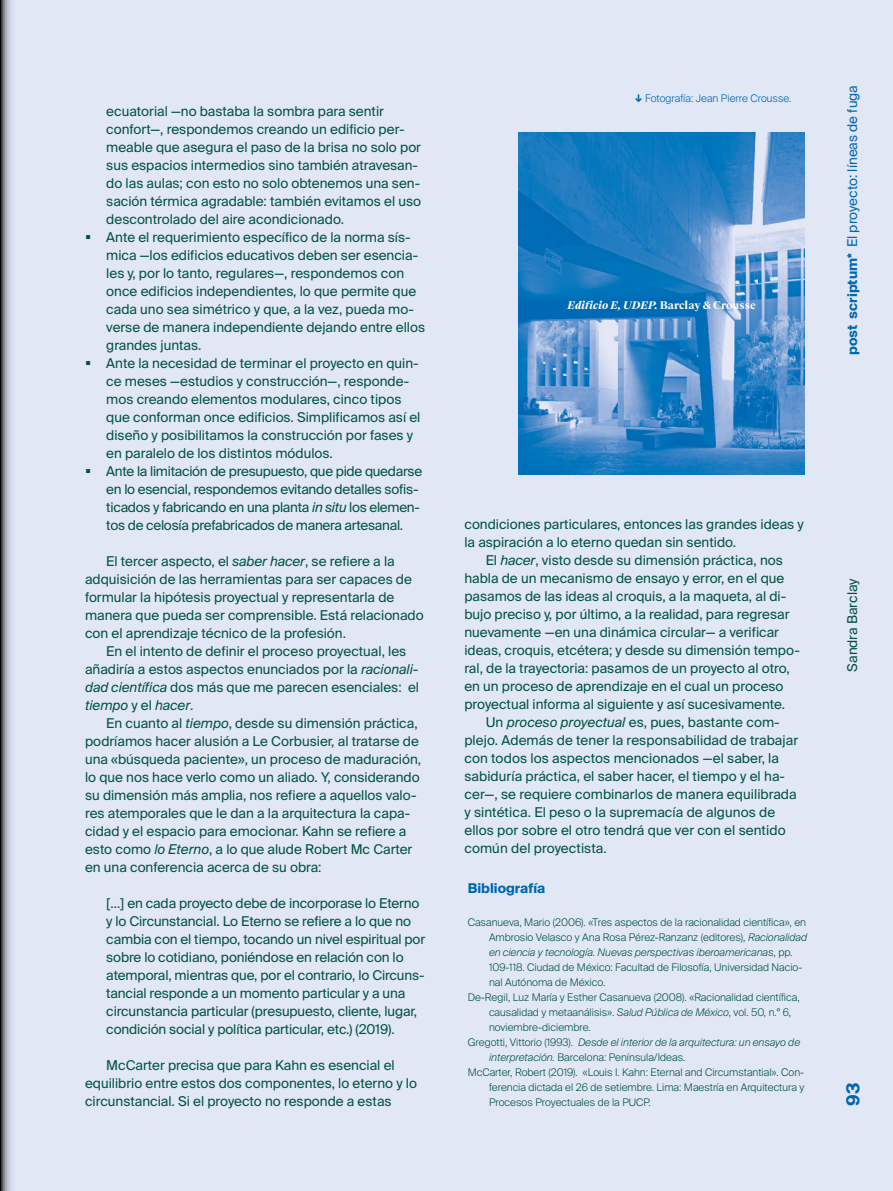
<style>
.page{position:relative;width:893px;height:1191px;background:#e2e7f6}
.page>*{position:absolute;margin:0;border:0;box-sizing:border-box;transform-origin:0 0}
.t1{font:700 18px "Suisse Intl";color:#0067b2}
.t2{font:13.5px/18px "Suisse Intl";color:#00533e}
.t3{font:13.5px/18px "Suisse Intl";letter-spacing:-.02em;color:#00533e}
.t4{font:13.5px "Suisse Intl";color:#0067b2}
.t5{font:700 13.5px "Suisse Intl";color:#0067b2}
.t6{font:300 10.5px "Suisse Intl";color:#00533e}
.t7{font:italic 300 10.5px "Suisse Intl";color:#00533e}
.t8{font:300 10.5px "Suisse Intl";color:#0067b2}
.t9{font:italic 700 10.5px "Suisse Works";color:#fff}
.s1{font-style:italic}
.s2{font-weight:700}
.s3{font-style:normal}
</style>
<div class="page">
<img style="left:519px;top:132px;width:286px;height:343px">
<p class="t2" style="left:106px;top:103px;width:316px">ecuatorial —no bastaba la sombra para sentir confort—, respondemos creando un edificio per&shy;meable que asegura el paso de la brisa no solo por sus espacios intermedios sino también atravesan&shy;do las aulas; con esto no solo obtenemos una sen&shy;sación térmica agradable: también evitamos el uso descontrolado del aire acondicionado.</p>
<p class="t2" style="left:106px;top:229px;width:320px;text-indent:-21px">▪ Ante el requerimiento específico de la norma sís&shy;mica —los edificios educativos deben ser esencia&shy;les y, por lo tanto, regulares—, respondemos con once edificios independientes, lo que permite que cada uno sea simétrico y que, a la vez, pueda mo&shy;verse de manera independiente dejando entre ellos grandes juntas.</p>
<p class="t2" style="left:106px;top:354px;width:316px;text-indent:-21px">▪ Ante la necesidad de terminar el proyecto en quin&shy;ce meses —estudios y construcción—, responde&shy;mos creando elementos modulares, cinco tipos que conforman once edificios. Simplificamos así el diseño y posibilitamos la construcción por fases y en paralelo de los distintos módulos.</p>
<p class="t3" style="left:106px;top:462px;width:317px;text-indent:-21px">▪ Ante la limitación de presupuesto, que pide quedarse en lo esencial, respondemos evitando detalles sofis&shy;ticados y fabricando en una planta <span class="s1">in situ</span> los elemen&shy;tos de celosía prefabricados de manera artesanal.</p>
<p class="t2" style="left:85px;top:552px;width:340px;text-indent:21px">El tercer aspecto, el <span class="s1">saber hacer</span>, se refiere a la adquisición de las herramientas para ser capaces de formular la hipótesis proyectual y representarla de manera que pueda ser comprensible. Está relacionado con el aprendizaje técnico de la profesión.</p>
<p class="t2" style="left:85px;top:642px;width:336px;text-indent:21px">En el intento de definir el proceso proyectual, les añadiría a estos aspectos enunciados por la <span class="s1">racionali&shy;dad científica</span> dos más que me parecen esenciales: el <span class="s1">tiempo</span> y el <span class="s1">hacer</span>.</p>
<p class="t2" style="left:85px;top:714px;width:338px;text-indent:21px">En cuanto al <span class="s1">tiempo</span>, desde su dimensión práctica, podríamos hacer alusión a Le Corbusier, al tratarse de una «búsqueda paciente», un proceso de maduración, lo que nos hace verlo como un aliado. Y, considerando su dimensión más amplia, nos refiere a aquellos valo&shy;res atemporales que le dan a la arquitectura la capa&shy;cidad y el espacio para emocionar. Kahn se refiere a esto como <span class="s1">lo Eterno</span>, a lo que alude Robert Mc Carter en una conferencia acerca de su obra:</p>
<p class="t2" style="left:106px;top:894px;width:320px">[…] en cada proyecto debe de incorporase lo Eterno y lo Circunstancial. Lo Eterno se refiere a lo que no cambia con el tiempo, tocando un nivel espiritual por sobre lo cotidiano, poniéndose en relación con lo atemporal, mientras que, por el contrario, lo Circuns&shy;tancial responde a un momento particular y a una circunstancia particular (presupuesto, cliente, lugar, condición social y política particular, etc.) (2019).</p>
<p class="t2" style="left:85px;top:1056px;width:333px;text-indent:21px">McCarter precisa que para Kahn es esencial el equilibrio entre estos dos componentes, lo eterno y lo circunstancial. Si el proyecto no responde a estas</p>
<p class="t8" style="left:634px;top:92px;width:158px"><span class="s2">↓</span> Fotografía: Jean Pierre Crousse.</p>
<p class="t9" style="left:567px;top:298px;width:190px">Edificio E, UDEP. <span class="s3">Barclay &amp; Crousse</span></p>
<p class="t4" style="left:844px;top:355px;width:271px;rotate:-90deg"><span class="s2">post scriptum*</span> El proyecto: líneas de fuga</p>
<p class="t2" style="left:464px;top:516px;width:341px">condiciones particulares, entonces las grandes ideas y</p>
<p class="t2" style="left:464px;top:534px;width:273px">la aspiración a lo eterno quedan sin sentido.</p>
<p class="t2" style="left:486px;top:552px;width:299px">El <span class="s1">hacer</span>, visto desde su dimensión práctica, nos</p>
<p class="t2" style="left:464px;top:570px;width:321px">habla de un mecanismo de ensayo y error, en el que</p>
<p class="t2" style="left:464px;top:588px;width:323px">pasamos de las ideas al croquis, a la maqueta, al di-</p>
<p class="t2" style="left:464px;top:605px;width:327px">bujo preciso y, por último, a la realidad, para regresar</p>
<p class="t2" style="left:464px;top:623px;width:316px">nuevamente —en una dinámica circular— a verificar</p>
<p class="t2" style="left:464px;top:641px;width:337px">ideas, croquis, etcétera; y desde su dimensión tempo-</p>
<p class="t2" style="left:464px;top:659px;width:327px">ral, de la trayectoria: pasamos de un proyecto al otro,</p>
<p class="t2" style="left:464px;top:677px;width:321px">en un proceso de aprendizaje en el cual un proceso</p>
<p class="t2" style="left:464px;top:695px;width:322px">proyectual informa al siguiente y así sucesivamente.</p>
<p class="t2" style="left:486px;top:713px;width:296px">Un <span class="s1">proceso proyectual</span> es, pues, bastante com-</p>
<p class="t2" style="left:464px;top:731px;width:335px">plejo. Además de tener la responsabilidad de trabajar</p>
<p class="t2" style="left:464px;top:749px;width:316px">con todos los aspectos mencionados —el saber, la</p>
<p class="t2" style="left:464px;top:767px;width:322px">sabiduría práctica, el saber hacer, el tiempo y el ha-</p>
<p class="t2" style="left:464px;top:785px;width:334px">cer—, se requiere combinarlos de manera equilibrada</p>
<p class="t2" style="left:464px;top:803px;width:312px">y sintética. El peso o la supremacía de algunos de</p>
<p class="t2" style="left:464px;top:821px;width:323px">ellos por sobre el otro tendrá que ver con el sentido</p>
<p class="t2" style="left:464px;top:839px;width:144px">común del proyectista.</p>
<p class="t5" style="left:468px;top:880px;width:79px">Bibliografía</p>
<p class="t6" style="left:468px;top:916px;width:340px">Casanueva, Mario (2006). «Tres aspectos de la racionalidad científica», en</p>
<p class="t6" style="left:489px;top:931px;width:319px">Ambrosio Velasco y Ana Rosa Pérez-Ranzanz (editores), <span class="s1">Racionalidad</span></p>
<p class="t7" style="left:489px;top:946px;width:305px">en ciencia y tecnología. Nuevas perspectivas iberoamericanas<span class="s3">, pp.</span></p>
<p class="t6" style="left:489px;top:961px;width:315px">109-118. Ciudad de México: Facultad de Filosofía, Universidad Nacio-</p>
<p class="t6" style="left:489px;top:976px;width:118px">nal Autónoma de México.</p>
<p class="t6" style="left:468px;top:991px;width:333px">De-Regil, Luz María y Esther Casanueva (2008). «Racionalidad científica,</p>
<p class="t6" style="left:489px;top:1006px;width:304px">causalidad y metaanálisis». <span class="s1">Salud Pública de México</span>, vol. 50, n.° 6,</p>
<p class="t6" style="left:489px;top:1021px;width:103px">noviembre-diciembre.</p>
<p class="t7" style="left:468px;top:1036px;width:334px"><span class="s3">Gregotti, Vittorio (1993).</span> Desde el interior de la arquitectura: un ensayo de</p>
<p class="t6" style="left:489px;top:1051px;width:198px"><span class="s1">interpretación.</span> Barcelona: Península/Ideas.</p>
<p class="t6" style="left:468px;top:1066px;width:338px">McCarter, Robert (2019). «Louis I. Kahn: Eternal and Circumstantial». Con-</p>
<p class="t6" style="left:489px;top:1081px;width:317px">ferencia dictada el 26 de setiembre. Lima: Maestría en Arquitectura y</p>
<p class="t6" style="left:489px;top:1096px;width:163px">Procesos Proyectuales de la PUCP.</p>
<p class="t2" style="left:843px;top:672px;width:95px;rotate:-90deg">Sandra Barclay</p>
<h1 class="t1" style="left:842px;top:1106px;width:25px;rotate:-90deg">93</h1>
</div>
